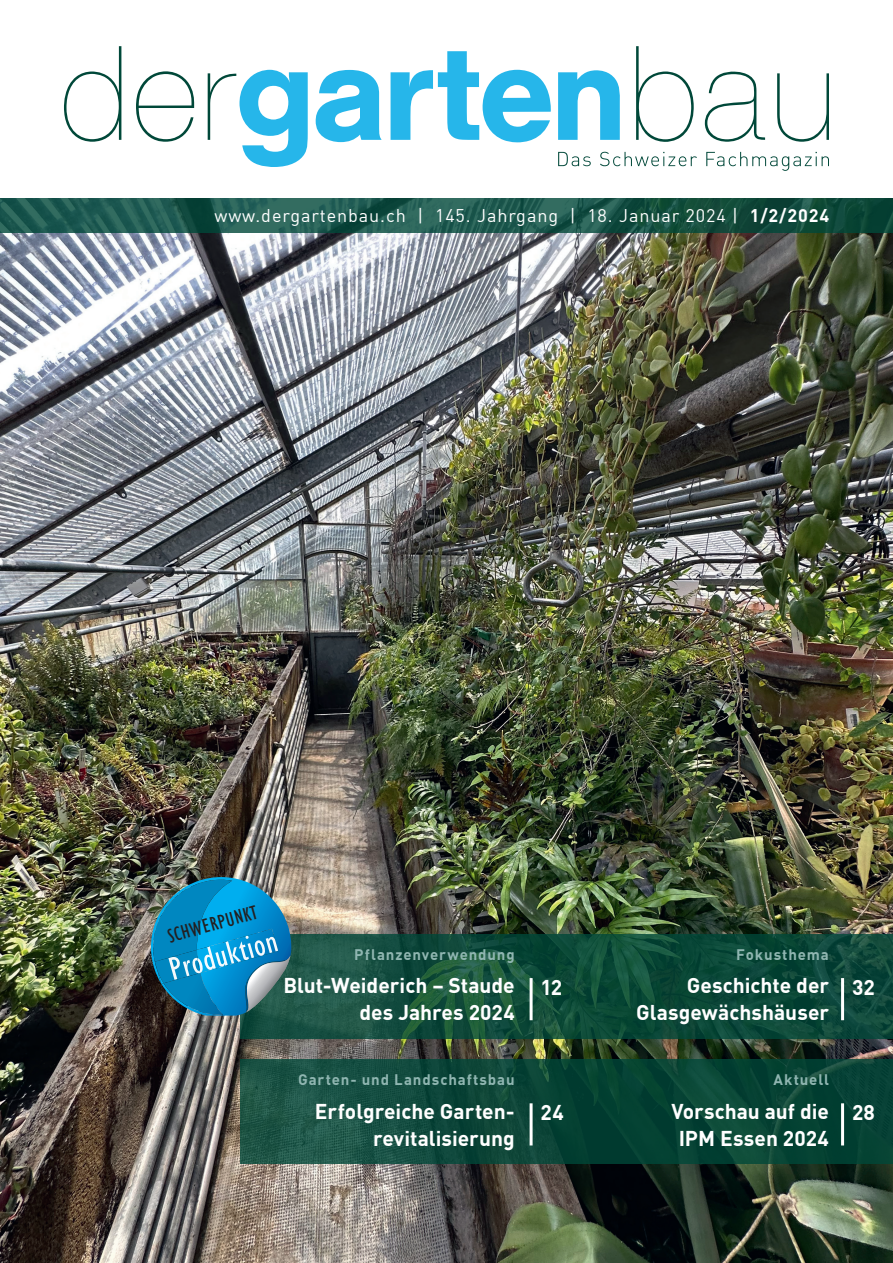
<style>
.page{position:relative;width:893px;height:1263px;background:#fff}
.page>*{position:absolute;margin:0;border:0;box-sizing:border-box;transform-origin:0 0}
.Rubrik___Titel{font:700 21px/27px "DIN Offc Pro";color:#fff;text-align:right}
.Seitenzahl{font:700 21px "DIN Offc Pro";letter-spacing:.005em;color:#fff}
.t1{font:condensed 20.55px "Gill Sans";color:#231f20}
.t2{font:18px "DIN Offc Pro";letter-spacing:.05em;color:#fff}
.Rubrik___Titel-2{font:700 15px "DIN Offc Pro";letter-spacing:.06em;color:#90b6b1}
.s1{font-weight:700}
</style>
<div class="page">
<img style="left:0;top:233px;width:893px;height:1030px">
<svg style="left:0;top:198px;width:893px;height:35px;background:#1c564b"></svg>
<svg style="left:240px;top:934px;width:653px;height:104px;background:#114c3b"></svg>
<svg style="left:240px;top:1059px;width:653px;height:104px;background:#0d4739"></svg>
<hr style="left:530px;top:978px;width:3px;height:42px;background:#fff">
<hr style="left:530px;top:1103px;width:3px;height:42px;background:#fff">
<hr style="left:841px;top:978px;width:3px;height:42px;background:#fff">
<hr style="left:841px;top:1103px;width:3px;height:42px;background:#fff">
<svg style="left:316px;top:70px;width:66px;height:72px"></svg>
<svg style="left:391px;top:51px;width:160px;height:91px"></svg>
<svg style="left:558px;top:70px;width:62px;height:70px"></svg>
<svg style="left:64px;top:46px;width:57px;height:96px"></svg>
<svg style="left:136px;top:71px;width:58px;height:71px"></svg>
<svg style="left:208px;top:70px;width:100px;height:97px"></svg>
<svg style="left:636px;top:46px;width:58px;height:96px"></svg>
<svg style="left:705px;top:71px;width:60px;height:71px"></svg>
<svg style="left:777px;top:73px;width:52px;height:69px"></svg>
<svg style="left:558px;top:152px;width:33px;height:14px"></svg>
<svg style="left:600px;top:152px;width:97px;height:14px"></svg>
<svg style="left:706px;top:152px;width:123px;height:19px"></svg>
<img style="left:143px;top:877px;width:148px;height:138px">
<p class="t2" style="left:214px;top:201px;width:616px">www.dergartenbau.ch | 145. Jahrgang | 18. Januar 2024 | <span class="s1">1/2/2024</span></p>
<p class="t1" style="left:165px;top:925px;width:94px;rotate:-16deg">SCHWERPUNKT</p>
<p class="Rubrik___Titel-2" style="left:354px;top:942px;width:162px">Pflanzenverwendung</p>
<p class="Rubrik___Titel" style="left:283px;top:969px;width:233px">Blut-Weiderich – Staude des Jahres 2024</p>
<p class="Rubrik___Titel-2" style="left:298px;top:1067px;width:218px">Garten- und Landschaftsbau</p>
<p class="Rubrik___Titel" style="left:315px;top:1095px;width:201px">Erfolgreiche Garten&shy;revitalisierung</p>
<p class="Seitenzahl" style="left:541px;top:969px;width:23px">12</p>
<p class="Seitenzahl" style="left:541px;top:1095px;width:25px">24</p>
<p class="Rubrik___Titel-2" style="left:736px;top:942px;width:94px">Fokusthema</p>
<p class="Rubrik___Titel" style="left:636px;top:969px;width:194px">Geschichte der<br>Glasgewächshäuser</p>
<p class="Rubrik___Titel-2" style="left:773px;top:1067px;width:57px">Aktuell</p>
<p class="Rubrik___Titel" style="left:671px;top:1095px;width:159px;text-align:center">Vorschau auf die<br>IPM Essen 2024</p>
<p class="Seitenzahl" style="left:852px;top:969px;width:24px">32</p>
<p class="Seitenzahl" style="left:852px;top:1095px;width:24px">28</p>
</div>
